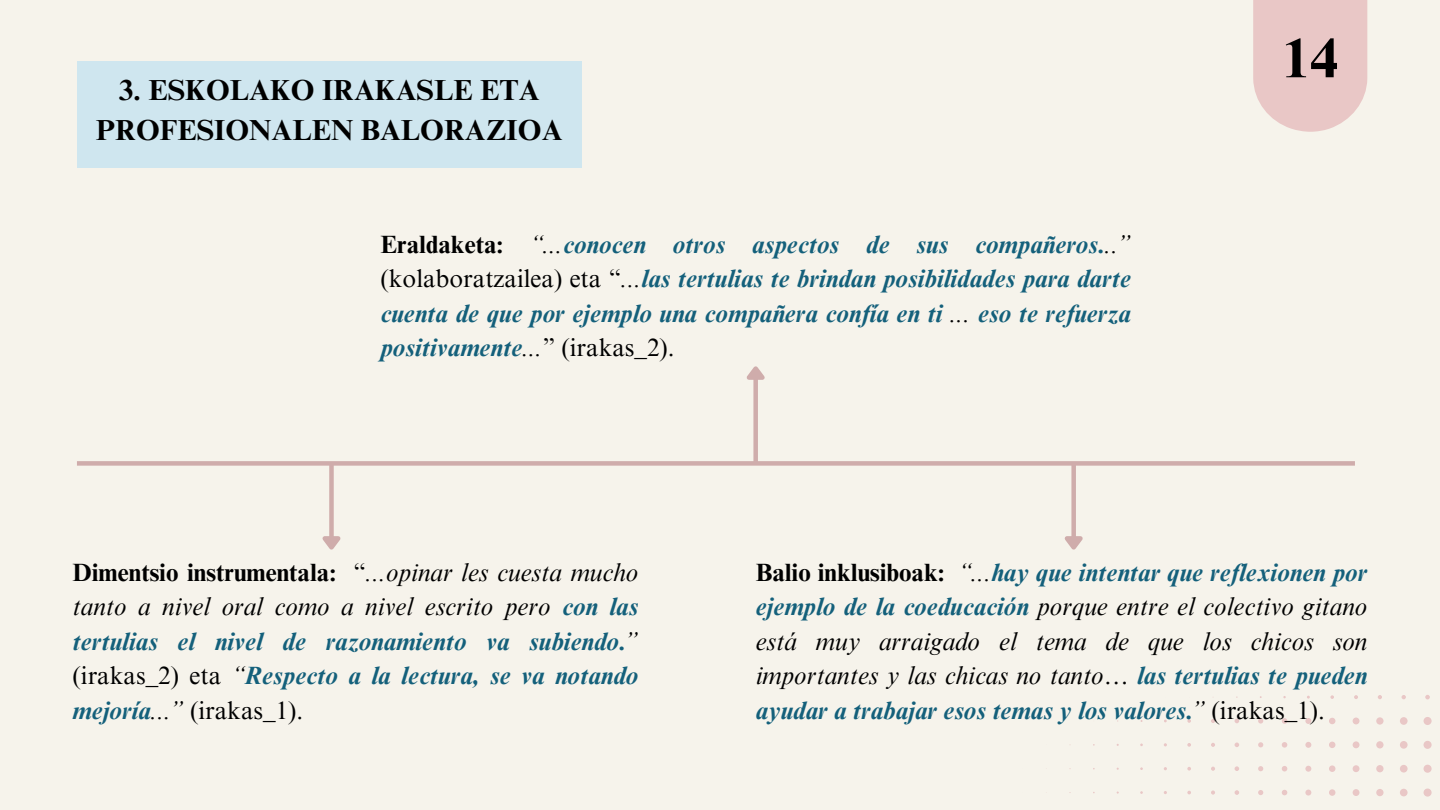
<style>
.page{position:relative;width:1440px;height:810px;background:#f6f3eb}
.page>*{position:absolute;margin:0;border:0;box-sizing:border-box;transform-origin:0 0}
.t1{font:700 55.7px "Times NRMT Pro";color:#000}
.t2{font:700 29px/40.5px "Times NRMT Pro";color:#000;text-align:center}
.t3{font:italic 700 25px/34.5px "Times NRMT Pro";color:#14607b;text-align:justify}
.s1{font-style:normal;color:#000}
.s2{font-weight:400;color:#000}
.s3{font-weight:400;font-style:normal;color:#000}
</style>
<div class="page">
<svg style="left:1069px;top:695px;width:363px;height:102px"></svg>
<svg style="left:1253px;top:0;width:114px;height:132px;background:#eacbc9"></svg>
<div style="left:77px;top:61px;width:504px;height:106px;background:#cfe6ef"></div>
<div style="left:77px;top:461px;width:1278px;height:5px;background:#cfacab"></div>
<div style="left:753px;top:379px;width:5px;height:84px;background:#cfacab"></div>
<svg style="left:746px;top:366px;width:19px;height:18px"></svg>
<div style="left:329px;top:463px;width:5px;height:74px;background:#cfacab"></div>
<svg style="left:322px;top:532px;width:19px;height:18px"></svg>
<div style="left:1071px;top:463px;width:5px;height:74px;background:#cfacab"></div>
<svg style="left:1064px;top:532px;width:19px;height:18px"></svg>
<p class="t2" style="left:96px;top:73px;width:468px">3. ESKOLAKO IRAKASLE ETA<br>PROFESIONALEN BALORAZIOA</p>
<p class="t3" style="left:380px;top:230px;width:752px"><span class="s1">Eraldaketa:</span> <span class="s2">“...</span>conocen otros aspectos de sus compañeros.<span class="s2">..” </span><span class="s3">(kolaboratzailea) eta “</span><span class="s2">...</span>las tertulias te brindan posibilidades para darte cuenta de que por ejemplo una compañera confía en ti <span class="s2">...</span> eso te refuerza positivamente<span class="s2">...</span><span class="s3">” (irakas_2).</span></p>
<h1 class="t1" style="left:1282px;top:37px;width:57px">14</h1>
<p class="t3" style="left:73px;top:558px;width:567px"><span class="s1">Dimentsio instrumentala:</span> <span class="s3">“</span><span class="s2">...opinar les cuesta mucho tanto a nivel oral como a nivel escrito pero</span> con las tertulias el nivel de razonamiento va subiendo.<span class="s2">” </span><span class="s3">(irakas_2) eta</span> <span class="s2">“</span>Respecto a la lectura, se va notando mejoría<span class="s2">...”</span> <span class="s3">(irakas_1).</span></p>
<p class="t3" style="left:756px;top:558px;width:613px"><span class="s1">Balio inklusiboak:</span> <span class="s2">“...</span>hay que intentar que reflexionen por ejemplo de la coeducación <span class="s2">porque entre el colectivo gitano está muy arraigado el tema de que los chicos son importantes y las chicas no tanto…</span> las tertulias te pueden ayudar a trabajar esos temas y los valores.<span class="s2">”</span> <span class="s3">(irakas_1).</span></p>
</div>
